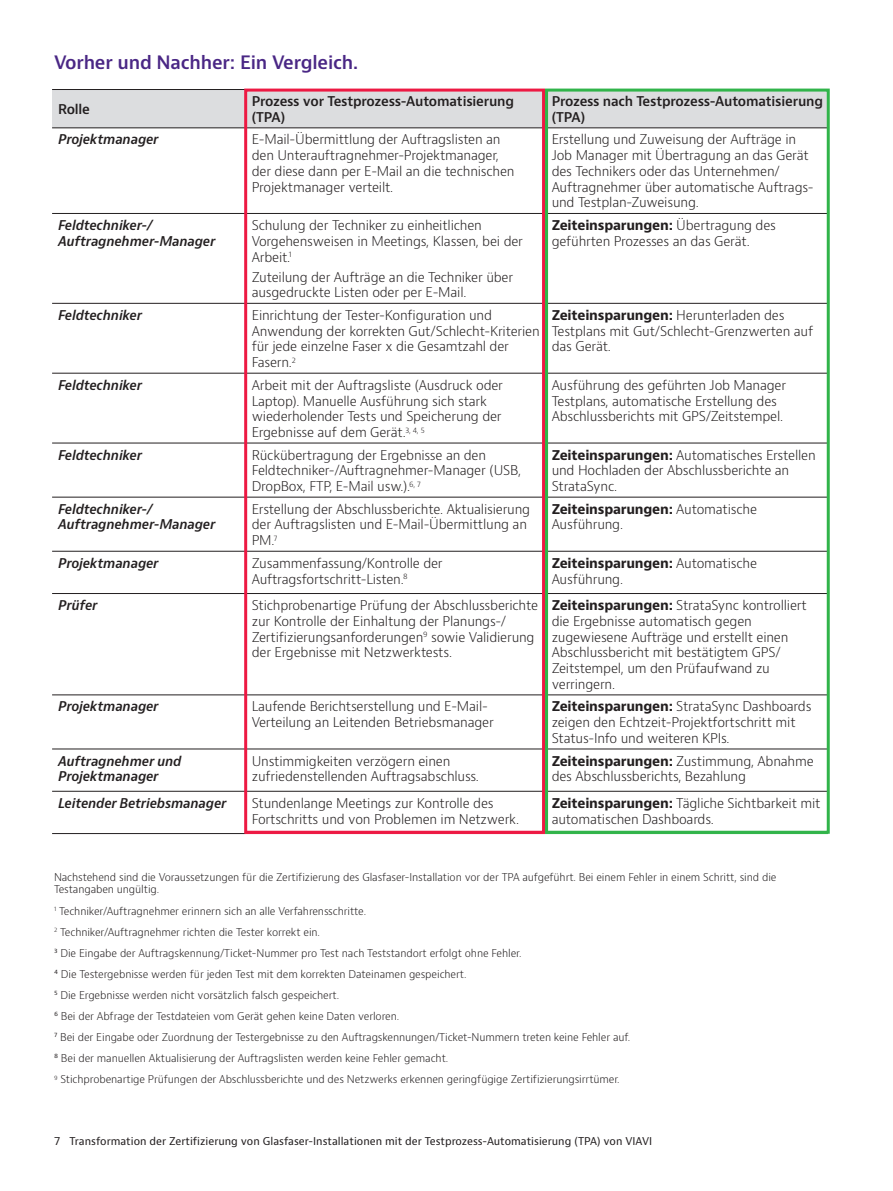
<style>
.page{position:relative;width:893px;height:1191px;background:#fff}
.page>*{position:absolute;margin:0;border:0;box-sizing:border-box;transform-origin:0 0}
.H2_Heading_Purple_12_16{font:600 18px "Bernino Sans";letter-spacing:-.01em;color:#4a2785}
.Table_Copy{font:300 13.2px/15.8px "Bernino Sans";letter-spacing:-.015em;color:#231f20}
.TH_Subhead{font:italic 600 13.2px/15.8px "Bernino Sans";letter-spacing:-.015em;color:#231f20}
.TH{font:600 13.2px/15.8px "Bernino Sans";letter-spacing:-.015em;color:#231f20}
.P_10_16{font:300 10.5px/12.6px "Bernino Sans";letter-spacing:-.01em;color:#231f20}
.t1{font:10.5px "Bernino Sans";color:#231f20}
.s1{font-weight:700}
</style>
<div class="page">
<div style="left:52px;top:89px;width:194px;height:39px;background:#dcdddf"></div>
<div style="left:248px;top:93px;width:578px;height:35px;background:#dcdddf"></div>
<svg style="left:248px;top:302px;width:578px;height:489px"></svg>
<hr style="left:52px;top:89px;width:194px;height:1px;background:#231f20">
<hr style="left:52px;top:128px;width:194px;height:1px;background:#231f20">
<hr style="left:246px;top:128px;width:299px;height:1px;background:#231f20">
<hr style="left:546px;top:128px;width:282px;height:1px;background:#231f20">
<hr style="left:52px;top:213px;width:194px;height:1px;background:#231f20">
<hr style="left:246px;top:213px;width:299px;height:1px;background:#231f20">
<hr style="left:546px;top:213px;width:282px;height:1px;background:#231f20">
<hr style="left:52px;top:303px;width:194px;height:1px;background:#231f20">
<hr style="left:246px;top:303px;width:299px;height:1px;background:#231f20">
<hr style="left:546px;top:303px;width:282px;height:1px;background:#231f20">
<hr style="left:52px;top:373px;width:194px;height:1px;background:#231f20">
<hr style="left:246px;top:373px;width:299px;height:1px;background:#231f20">
<hr style="left:546px;top:373px;width:282px;height:1px;background:#231f20">
<hr style="left:52px;top:443px;width:194px;height:1px;background:#231f20">
<hr style="left:246px;top:443px;width:299px;height:1px;background:#231f20">
<hr style="left:546px;top:443px;width:282px;height:1px;background:#231f20">
<hr style="left:52px;top:497px;width:194px;height:1px;background:#231f20">
<hr style="left:246px;top:497px;width:299px;height:1px;background:#231f20">
<hr style="left:546px;top:497px;width:282px;height:1px;background:#231f20">
<hr style="left:52px;top:551px;width:194px;height:1px;background:#231f20">
<hr style="left:246px;top:551px;width:299px;height:1px;background:#231f20">
<hr style="left:546px;top:551px;width:282px;height:1px;background:#231f20">
<hr style="left:52px;top:593px;width:194px;height:1px;background:#231f20">
<hr style="left:246px;top:593px;width:299px;height:1px;background:#231f20">
<hr style="left:546px;top:593px;width:282px;height:1px;background:#231f20">
<hr style="left:52px;top:694px;width:194px;height:1px;background:#231f20">
<hr style="left:246px;top:694px;width:299px;height:1px;background:#231f20">
<hr style="left:546px;top:694px;width:282px;height:1px;background:#231f20">
<hr style="left:52px;top:748px;width:194px;height:1px;background:#231f20">
<hr style="left:246px;top:748px;width:299px;height:1px;background:#231f20">
<hr style="left:546px;top:748px;width:282px;height:1px;background:#231f20">
<hr style="left:52px;top:791px;width:194px;height:1px;background:#231f20">
<hr style="left:246px;top:791px;width:299px;height:1px;background:#231f20">
<hr style="left:546px;top:791px;width:282px;height:1px;background:#231f20">
<hr style="left:52px;top:833px;width:194px;height:1px;background:#231f20">
<hr style="left:246px;top:833px;width:299px;height:1px;background:#ed1943">
<hr style="left:545px;top:833px;width:283px;height:1px;background:#31b44a">
<div style="left:244px;top:89px;width:301px;height:744px;border:3px solid #ed1943"></div>
<div style="left:545px;top:89px;width:285px;height:744px;border:3px solid #31b44a"></div>
<p class="H2_Heading_Purple_12_16" style="left:54px;top:50px;width:306px">Vorher und Nachher: Ein Vergleich.</p>
<p class="TH" style="left:58px;top:102px;width:33px">Rolle</p>
<p class="TH" style="left:252px;top:94px;width:264px">Prozess vor Testprozess-Automatisierung (TPA)</p>
<p class="TH" style="left:552px;top:94px;width:273px">Prozess nach Testprozess-Automatisierung (TPA)</p>
<p class="TH_Subhead" style="left:58px;top:132px;width:102px">Projektmanager</p>
<p class="Table_Copy" style="left:252px;top:132px;width:264px">E-Mail-Übermittlung der Auftragslisten an den Unterauftragnehmer-Projektmanager, der diese dann per E-Mail an die technischen Projektmanager verteilt.</p>
<p class="Table_Copy" style="left:552px;top:132px;width:263px">Erstellung und Zuweisung der Aufträge in Job Manager mit Übertragung an das Gerät des Technikers oder das Unternehmen/ Auftragnehmer über automatische Auftrags&shy;und Testplan-Zuweisung.</p>
<p class="TH_Subhead" style="left:58px;top:218px;width:159px">Feldtechniker-/<br>Auftragnehmer-Manager</p>
<p class="Table_Copy" style="left:252px;top:218px;width:273px">Schulung der Techniker zu einheitlichen<br>Vorgehensweisen in Meetings, Klassen, bei der<br>Arbeit.<sup>1</sup></p>
<p class="Table_Copy" style="left:252px;top:269px;width:263px">Zuteilung der Aufträge an die Techniker über ausgedruckte Listen oder per E-Mail.</p>
<p class="Table_Copy" style="left:552px;top:218px;width:226px"><span class="s1">Zeiteinsparungen:</span> Übertragung des geführten Prozesses an das Gerät.</p>
<p class="TH_Subhead" style="left:58px;top:307px;width:85px">Feldtechniker</p>
<p class="Table_Copy" style="left:252px;top:307px;width:289px">Einrichtung der Tester-Konfiguration und Anwendung der korrekten Gut/Schlecht-Kriterien für jede einzelne Faser x die Gesamtzahl der Fasern.<sup>2</sup></p>
<p class="Table_Copy" style="left:552px;top:307px;width:263px"><span class="s1">Zeiteinsparungen:</span> Herunterladen des<br>Testplans mit Gut/Schlecht-Grenzwerten auf das Gerät.</p>
<p class="TH_Subhead" style="left:58px;top:377px;width:85px">Feldtechniker</p>
<p class="Table_Copy" style="left:252px;top:377px;width:253px">Arbeit mit der Auftragsliste (Ausdruck oder Laptop). Manuelle Ausführung sich stark wiederholender Tests und Speicherung der Ergebnisse auf dem Gerät.<sup>3,</sup> <sup>4,</sup> <sup>5</sup></p>
<p class="Table_Copy" style="left:552px;top:377px;width:236px">Ausführung des geführten Job Manager<br>Testplans, automatische Erstellung des<br>Abschlussberichts mit GPS/Zeitstempel.</p>
<p class="TH_Subhead" style="left:58px;top:447px;width:85px">Feldtechniker</p>
<p class="Table_Copy" style="left:252px;top:447px;width:271px">Rückübertragung der Ergebnisse an den<br>Feldtechniker-/Auftragnehmer-Manager (USB,<br>DropBox, FTP, E-Mail usw.).<sup>6,</sup> <sup>7</sup></p>
<p class="Table_Copy" style="left:552px;top:447px;width:266px"><span class="s1">Zeiteinsparungen:</span> Automatisches Erstellen und Hochladen der Abschlussberichte an<br>StrataSync.</p>
<p class="TH_Subhead" style="left:58px;top:501px;width:159px">Feldtechniker-/<br>Auftragnehmer-Manager</p>
<p class="Table_Copy" style="left:252px;top:501px;width:280px">Erstellung der Abschlussberichte. Aktualisierung der Auftragslisten und E-Mail-Übermittlung an<br>PM.<sup>7</sup></p>
<p class="Table_Copy" style="left:552px;top:501px;width:207px"><span class="s1">Zeiteinsparungen:</span> Automatische<br>Ausführung.</p>
<p class="TH_Subhead" style="left:58px;top:555px;width:102px">Projektmanager</p>
<p class="Table_Copy" style="left:252px;top:555px;width:192px">Zusammenfassung/Kontrolle der<br>Auftragsfortschritt-Listen.<sup>8</sup></p>
<p class="Table_Copy" style="left:552px;top:555px;width:207px"><span class="s1">Zeiteinsparungen:</span> Automatische<br>Ausführung.</p>
<p class="TH_Subhead" style="left:58px;top:598px;width:41px">Prüfer</p>
<p class="Table_Copy" style="left:252px;top:597px;width:288px">Stichprobenartige Prüfung der Abschlussberichte zur Kontrolle der Einhaltung der Planungs-/ Zertifizierungsanforderungen<sup>9</sup> sowie Validierung der Ergebnisse mit Netzwerktests.</p>
<p class="Table_Copy" style="left:552px;top:597px;width:257px"><span class="s1">Zeiteinsparungen:</span> StrataSync kontrolliert die Ergebnisse automatisch gegen zugewiesene Aufträge und erstellt einen Abschlussbericht mit bestätigtem GPS/ Zeitstempel, um den Prüfaufwand zu verringern.</p>
<p class="TH_Subhead" style="left:58px;top:699px;width:102px">Projektmanager</p>
<p class="Table_Copy" style="left:252px;top:699px;width:244px">Laufende Berichtserstellung und E-Mail-<br>Verteilung an Leitenden Betriebsmanager</p>
<p class="Table_Copy" style="left:552px;top:699px;width:261px"><span class="s1">Zeiteinsparungen:</span> StrataSync Dashboards zeigen den Echtzeit-Projektfortschritt mit<br>Status-Info und weiteren KPIs.</p>
<p class="TH_Subhead" style="left:58px;top:753px;width:125px">Auftragnehmer und<br>Projektmanager</p>
<p class="Table_Copy" style="left:252px;top:753px;width:229px">Unstimmigkeiten verzögern einen zufriedenstellenden Auftragsabschluss.</p>
<p class="Table_Copy" style="left:552px;top:753px;width:263px"><span class="s1">Zeiteinsparungen:</span> Zustimmung, Abnahme des Abschlussberichts, Bezahlung</p>
<p class="TH_Subhead" style="left:58px;top:795px;width:170px">Leitender Betriebsmanager</p>
<p class="Table_Copy" style="left:252px;top:795px;width:269px">Stundenlange Meetings zur Kontrolle des<br>Fortschritts und von Problemen im Netzwerk.</p>
<p class="Table_Copy" style="left:552px;top:795px;width:270px"><span class="s1">Zeiteinsparungen:</span> Tägliche Sichtbarkeit mit automatischen Dashboards.</p>
<p class="P_10_16" style="left:54px;top:871px;width:724px">Nachstehend sind die Voraussetzungen für die Zertifizierung des Glasfaser-Installation vor der TPA aufgeführt. Bei einem Fehler in einem Schritt, sind die<br>Testangaben ungültig.</p>
<p class="P_10_16" style="left:54px;top:904px;width:314px"><sup>1</sup> Techniker/Auftragnehmer erinnern sich an alle Verfahrensschritte.</p>
<p class="P_10_16" style="left:54px;top:925px;width:267px"><sup>2</sup> Techniker/Auftragnehmer richten die Tester korrekt ein.</p>
<p class="P_10_16" style="left:54px;top:946px;width:469px">³ Die Eingabe der Auftragskennung/Ticket-Nummer pro Test nach Teststandort erfolgt ohne Fehler.</p>
<p class="P_10_16" style="left:54px;top:968px;width:414px">⁴ Die Testergebnisse werden für jeden Test mit dem korrekten Dateinamen gespeichert.</p>
<p class="P_10_16" style="left:54px;top:989px;width:287px">⁵ Die Ergebnisse werden nicht vorsätzlich falsch gespeichert.</p>
<p class="P_10_16" style="left:54px;top:1010px;width:347px">⁶ Bei der Abfrage der Testdateien vom Gerät gehen keine Daten verloren.</p>
<p class="P_10_16" style="left:54px;top:1031px;width:578px">⁷ Bei der Eingabe oder Zuordnung der Testergebnisse zu den Auftragskennungen/Ticket-Nummern treten keine Fehler auf.</p>
<p class="P_10_16" style="left:54px;top:1052px;width:396px">⁸ Bei der manuellen Aktualisierung der Auftragslisten werden keine Fehler gemacht.</p>
<p class="P_10_16" style="left:54px;top:1073px;width:567px"><sup>9</sup> Stichprobenartige Prüfungen der Abschlussberichte und des Netzwerks erkennen geringfügige Zertifizierungsirrtümer.</p>
<p class="t1" style="left:54px;top:1134px;width:600px">7 Transformation der Zertifizierung von Glasfaser-Installationen mit der Testprozess-Automatisierung (TPA) von VIAVI</p>
</div>
